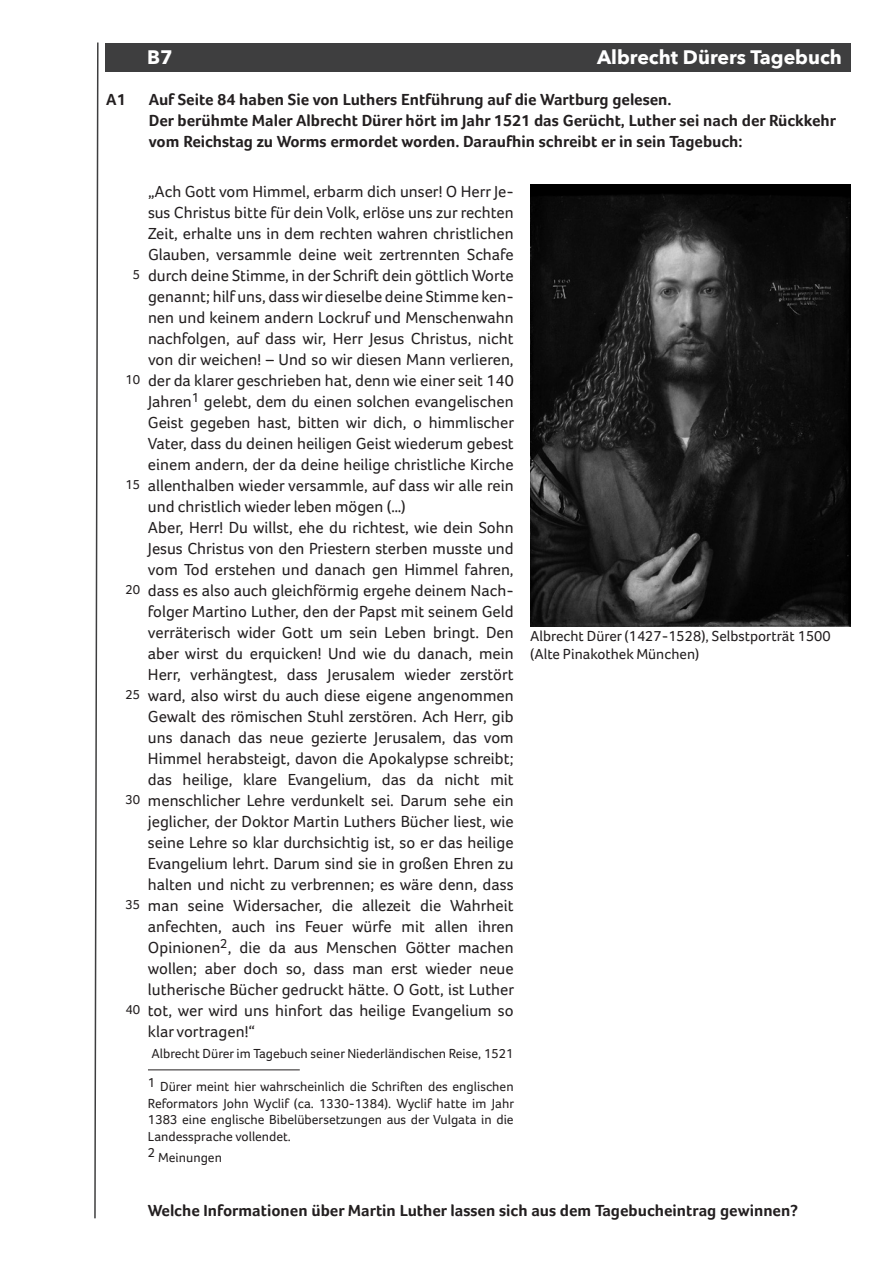
<style>
.page{position:relative;width:893px;height:1263px;background:#fff}
.page>*{position:absolute;margin:0;border:0;box-sizing:border-box;transform-origin:0 0}
.t1{font:700 19.5px "Avenir Next";color:#fff}
.t2{font:16.5px/21px "Foco";color:#231f20}
.t3{font:700 16.5px/21px "Foco";color:#231f20}
.t4{font:15px/18px "Foco";color:#231f20}
.t5{font:13.5px/16.5px "Foco";color:#231f20;text-align:justify}
</style>
<div class="page">
<svg style="left:94px;top:42px;width:5px;height:1177px"></svg>
<div style="left:105px;top:43px;width:745px;height:28px;background:#3e3e3f"></div>
<hr style="left:148px;top:1069px;width:152px;height:1px;background:#231f20">
<img style="left:530px;top:185px;width:320px;height:441px">
<p class="t1" style="left:147px;top:40px;width:27px">B7</p>
<p class="t1" style="left:597px;top:40px;width:246px">Albrecht Dürers Tagebuch</p>
<p class="t3" style="left:106px;top:89px;width:21px">A1</p>
<p class="t3" style="left:149px;top:89px;width:689px">Auf Seite 84 haben Sie von Luthers Entführung auf die Wartburg gelesen.<br>Der berühmte Maler Albrecht Dürer hört im Jahr 1521 das Gerücht, Luther sei nach der Rückkehr vom Reichstag zu Worms ermordet worden. Daraufhin schreibt er in sein Tagebuch:</p>
<p class="t2" style="left:148px;top:181px;width:368px">„Ach Gott vom Himmel, erbarm dich unser! O Herr Je&shy;sus Christus bitte für dein Volk, erlöse uns zur rechten Zeit, erhalte uns in dem rechten wahren christlichen Glauben, versammle deine weit zertrennten Schafe durch deine Stimme, in der Schrift dein göttlich Worte genannt; hilf uns, dass wir dieselbe deine Stimme ken&shy;nen und keinem andern Lockruf und Menschenwahn nachfolgen, auf dass wir, Herr Jesus Christus, nicht von dir weichen! – Und so wir diesen Mann verlieren, der da klarer geschrieben hat, denn wie einer seit 140<br>Jahren<sup>1</sup> gelebt, dem du einen solchen evangelischen Geist gegeben hast, bitten wir dich, o himmlischer Vater, dass du deinen heiligen Geist wiederum gebest einem andern, der da deine heilige christliche Kirche allenthalben wieder versammle, auf dass wir alle rein und christlich wieder leben mögen (…)<br>Aber, Herr! Du willst, ehe du richtest, wie dein Sohn Jesus Christus von den Priestern sterben musste und vom Tod erstehen und danach gen Himmel fahren, dass es also auch gleichförmig ergehe deinem Nach&shy;folger Martino Luther, den der Papst mit seinem Geld verräterisch wider Gott um sein Leben bringt. Den aber wirst du erquicken! Und wie du danach, mein Herr, verhängtest, dass Jerusalem wieder zerstört ward, also wirst du auch diese eigene angenommen Gewalt des römischen Stuhl zerstören. Ach Herr, gib uns danach das neue gezierte Jerusalem, das vom Himmel herabsteigt, davon die Apokalypse schreibt; das heilige, klare Evangelium, das da nicht mit menschlicher Lehre verdunkelt sei. Darum sehe ein jeglicher, der Doktor Martin Luthers Bücher liest, wie seine Lehre so klar durchsichtig ist, so er das heilige Evangelium lehrt. Darum sind sie in großen Ehren zu halten und nicht zu verbrennen; es wäre denn, dass man seine Widersacher, die allezeit die Wahrheit anfechten, auch ins Feuer würfe mit allen ihren Opinionen<sup>2</sup>, die da aus Menschen Götter machen wollen; aber doch so, dass man erst wieder neue lutherische Bücher gedruckt hätte. O Gott, ist Luther tot, wer wird uns hinfort das heilige Evangelium so klar vortragen!“</p>
<p class="t5" style="left:151px;top:1045px;width:364px">Albrecht Dürer im Tagebuch seiner Niederländischen Reise, 1521</p>
<p class="t5" style="left:148px;top:1078px;width:368px">1 Dürer meint hier wahrscheinlich die Schriften des englischen Reformators John Wyclif (ca. 1330-1384). Wyclif hatte im Jahr 1383 eine englische Bibelübersetzungen aus der Vulgata in die Landessprache vollendet.</p>
<p class="t5" style="left:148px;top:1149px;width:76px">2 Meinungen</p>
<p class="t5" style="left:133px;top:266px;width:9px">5</p>
<p class="t5" style="left:125px;top:371px;width:16px">10</p>
<p class="t5" style="left:125px;top:476px;width:16px">15</p>
<p class="t5" style="left:125px;top:581px;width:16px">20</p>
<p class="t4" style="left:530px;top:626px;width:302px">Albrecht Dürer (1427-1528), Selbstporträt 1500 (Alte Pinakothek München)</p>
<p class="t5" style="left:125px;top:686px;width:16px">25</p>
<p class="t5" style="left:125px;top:791px;width:16px">30</p>
<p class="t5" style="left:125px;top:896px;width:16px">35</p>
<p class="t5" style="left:125px;top:1001px;width:16px">40</p>
<p class="t3" style="left:148px;top:1200px;width:651px">Welche Informationen über Martin Luther lassen sich aus dem Tagebucheintrag gewinnen?</p>
</div>
